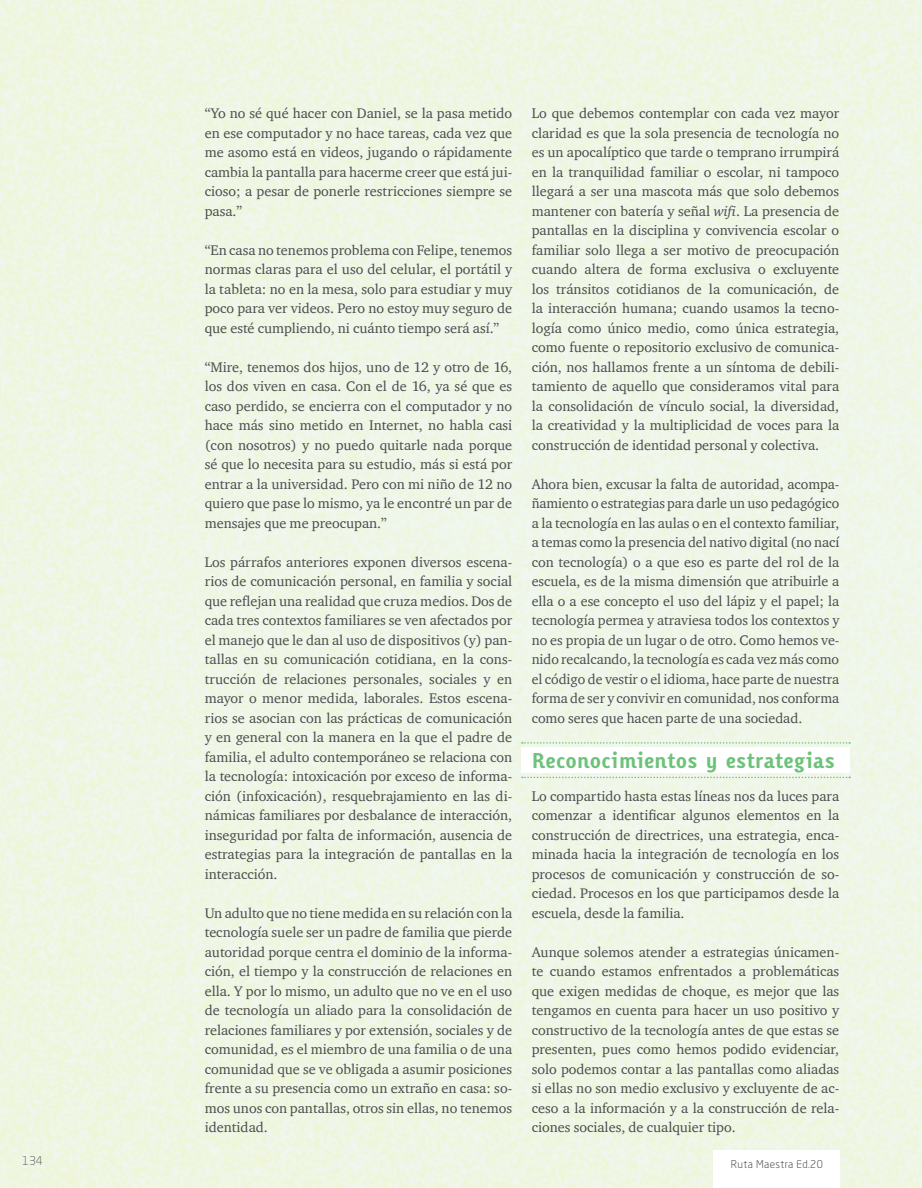
<style>
.page{position:relative;width:922px;height:1188px;background:#eff6e5}
.page>*{position:absolute;margin:0;border:0;box-sizing:border-box;transform-origin:0 0}
.t1{font:700 21px "Karbid";color:#6dc279}
.t2{font:14.25px/19.5px "Charter ITC";color:#4b4c4d;text-align:justify}
.t3{font:300 12px "Neo Sans Pro";color:#57585a}
.t4{font:300 10.5px "Neo Sans Pro";letter-spacing:.04em;color:#231f20}
.s1{font-style:italic}
</style>
<div class="page">
<div style="left:521px;top:747px;width:329px;height:26px;background:#fff"></div>
<svg style="left:522px;top:742px;width:328px;height:2px"></svg>
<svg style="left:522px;top:777px;width:328px;height:1px"></svg>
<div style="left:714px;top:1151px;width:126px;height:37px;background:#fff"></div>
<p class="t2" style="left:205px;top:103px;width:309px">“Yo no sé qué hacer con Daniel, se la pasa metido en ese computador y no hace tareas, cada vez que me asomo está en videos, jugando o rápidamente cambia la pantalla para hacerme creer que está jui&shy;cioso; a pesar de ponerle restricciones siempre se pasa.”</p>
<p class="t2" style="left:205px;top:240px;width:309px">“En casa no tenemos problema con Felipe, tenemos normas claras para el uso del celular, el portátil y la tableta: no en la mesa, solo para estudiar y muy poco para ver videos. Pero no estoy muy seguro de que esté cumpliendo, ni cuánto tiempo será así.”</p>
<p class="t2" style="left:205px;top:357px;width:309px">“Mire, tenemos dos hijos, uno de 12 y otro de 16, los dos viven en casa. Con el de 16, ya sé que es caso perdido, se encierra con el computador y no hace más sino metido en Internet, no habla casi (con nosotros) y no puedo quitarle nada porque sé que lo necesita para su estudio, más si está por entrar a la universidad. Pero con mi niño de 12 no quiero que pase lo mismo, ya le encontré un par de mensajes que me preocupan.”</p>
<p class="t2" style="left:205px;top:552px;width:309px">Los párrafos anteriores exponen diversos escena&shy;rios de comunicación personal, en familia y social que reflejan una realidad que cruza medios. Dos de cada tres contextos familiares se ven afectados por el manejo que le dan al uso de dispositivos (y) pan&shy;tallas en su comunicación cotidiana, en la cons&shy;trucción de relaciones personales, sociales y en mayor o menor medida, laborales. Estos escena&shy;rios se asocian con las prácticas de comunicación y en general con la manera en la que el padre de familia, el adulto contemporáneo se relaciona con la tecnología: intoxicación por exceso de informa&shy;ción (infoxicación), resquebrajamiento en las di&shy;námicas familiares por desbalance de interacción, inseguridad por falta de información, ausencia de estrategias para la integración de pantallas en la interacción.</p>
<p class="t2" style="left:205px;top:903px;width:309px">Un adulto que no tiene medida en su relación con la tecnología suele ser un padre de familia que pierde autoridad porque centra el dominio de la informa&shy;ción, el tiempo y la construcción de relaciones en ella. Y por lo mismo, un adulto que no ve en el uso de tecnología un aliado para la consolidación de relaciones familiares y por extensión, sociales y de comunidad, es el miembro de una familia o de una comunidad que se ve obligada a asumir posiciones frente a su presencia como un extraño en casa: so&shy;mos unos con pantallas, otros sin ellas, no tenemos identidad.</p>
<p class="t2" style="left:532px;top:103px;width:309px">Lo que debemos contemplar con cada vez mayor claridad es que la sola presencia de tecnología no es un apocalíptico que tarde o temprano irrumpirá en la tranquilidad familiar o escolar, ni tampoco llegará a ser una mascota más que solo debemos mantener con batería y señal <span class="s1">wifi</span>. La presencia de pantallas en la disciplina y convivencia escolar o familiar solo llega a ser motivo de preocupación cuando altera de forma exclusiva o excluyente los tránsitos cotidianos de la comunicación, de la interacción humana; cuando usamos la tecno&shy;logía como único medio, como única estrategia, como fuente o repositorio exclusivo de comunica&shy;ción, nos hallamos frente a un síntoma de debili&shy;tamiento de aquello que consideramos vital para la consolidación de vínculo social, la diversidad, la creatividad y la multiplicidad de voces para la construcción de identidad personal y colectiva.</p>
<p class="t2" style="left:532px;top:474px;width:309px">Ahora bien, excusar la falta de autoridad, acompa&shy;ñamiento o estrategias para darle un uso pedagógico a la tecnología en las aulas o en el contexto familiar, a temas como la presencia del nativo digital (no nací con tecnología) o a que eso es parte del rol de la escuela, es de la misma dimensión que atribuirle a ella o a ese concepto el uso del lápiz y el papel; la tecnología permea y atraviesa todos los contextos y no es propia de un lugar o de otro. Como hemos ve&shy;nido recalcando, la tecnología es cada vez más como el código de vestir o el idioma, hace parte de nuestra forma de ser y convivir en comunidad, nos conforma como seres que hacen parte de una sociedad.</p>
<h1 class="t1" style="left:532px;top:747px;width:305px">Reconocimientos y estrategias</h1>
<p class="t2" style="left:532px;top:786px;width:309px">Lo compartido hasta estas líneas nos da luces para comenzar a identificar algunos elementos en la construcción de directrices, una estrategia, enca&shy;minada hacia la integración de tecnología en los procesos de comunicación y construcción de so&shy;ciedad. Procesos en los que participamos desde la escuela, desde la familia.</p>
<p class="t2" style="left:532px;top:942px;width:309px">Aunque solemos atender a estrategias únicamen&shy;te cuando estamos enfrentados a problemáticas que exigen medidas de choque, es mejor que las tengamos en cuenta para hacer un uso positivo y constructivo de la tecnología antes de que estas se presenten, pues como hemos podido evidenciar, solo podemos contar a las pantallas como aliadas si ellas no son medio exclusivo y excluyente de ac&shy;ceso a la información y a la construcción de rela&shy;ciones sociales, de cualquier tipo.</p>
<p class="t3" style="left:22px;top:1153px;width:22px">134</p>
<p class="t4" style="left:731px;top:1157px;width:94px">Ruta Maestra Ed.20</p>
</div>
